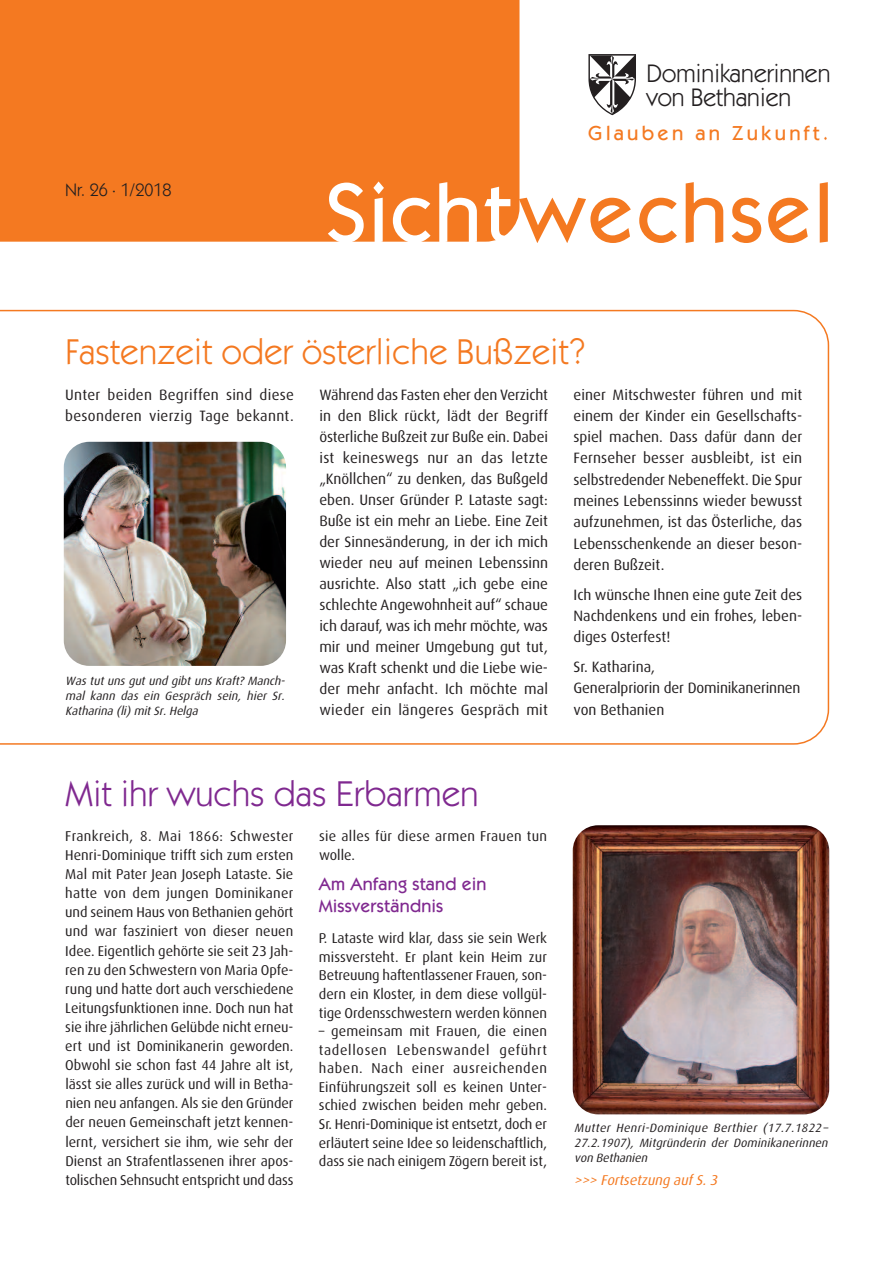
<style>
.page{position:relative;width:893px;height:1263px;background:#fff}
.page>*{position:absolute;margin:0;border:0;box-sizing:border-box;transform-origin:0 0}
.t1{font:500 84.15px "Itc Kabel";letter-spacing:.03em;color:#f47921}
.t2{font:36px "Itc Kabel";letter-spacing:.01em;color:#f47921}
.t3{font:36px "Itc Kabel";letter-spacing:.01em;color:#802990}
.t4{font:25.5px/23.7px "Itc Kabel";color:#231f20}
.t5{font:500 20.4px "Itc Kabel";letter-spacing:.16em;color:#f47921}
.t6{font:500 18px/21.6px "Itc Kabel";letter-spacing:.015em;color:#802990}
.t7{font:18px "Itc Kabel";color:#231f20}
.t8{font:15px/21px "Dax";color:#231f20;text-align:justify}
.t9{font:15px/21px "Dax";letter-spacing:.02em;color:#231f20}
.t10{font:14.25px/19px "Dax";letter-spacing:-.005em;color:#231f20;text-align:justify}
.t11{font:14.25px/19.4px "Dax";letter-spacing:.02em;color:#231f20}
.t12{font:italic 14.25px "Dax";color:#f47921}
.t13{font:italic 12px/15px "Dax";color:#231f20;text-align:justify}
.s1{color:#fff}
</style>
<div class="page">
<svg style="left:0;top:310px;width:829px;height:435px"></svg>
<div style="left:0;top:0;width:519px;height:242px;background:#f47921"></div>
<svg style="left:588px;top:54px;width:48px;height:61px"></svg>
<img style="left:64px;top:442px;width:222px;height:224px;border-radius:26px">
<div style="left:64px;top:674px;width:222px;height:53px;background:#fff"></div>
<img style="left:573px;top:825px;width:256px;height:289px;border-radius:26px">
<p class="t7" style="left:65px;top:183px;width:108px">Nr. 26 · 1/2018</p>
<h3 class="t4" style="left:646px;top:63px;width:185px">Dominikanerinnen von Bethanien</h3>
<h3 class="t5" style="left:588px;top:126px;width:242px">Glauben an Zukunft.</h3>
<h1 class="t1" style="left:325px;top:184px;width:510px"><span class="s1">Sicht</span>wechsel</h1>
<h2 class="t2" style="left:65px;top:338px;width:521px">Fastenzeit oder österliche Bußzeit?</h2>
<p class="t9" style="left:65px;top:385px;width:230px">Unter beiden Begriffen sind diese besonderen vierzig Tage bekannt.</p>
<p class="t8" style="left:319px;top:385px;width:230px">Während das Fasten eher den Verzicht in den Blick rückt, lädt der Begriff österliche Bußzeit zur Buße ein. Dabei ist keineswegs nur an das letzte „Knöllchen“ zu denken, das Bußgeld eben. Unser Gründer P. Lataste sagt:<br>Buße ist ein mehr an Liebe. Eine Zeit der Sinnesänderung, in der ich mich wieder neu auf meinen Lebenssinn ausrichte. Also statt „ich gebe eine schlechte Angewohnheit auf“ schaue ich darauf, was ich mehr möchte, was mir und meiner Umgebung gut tut, was Kraft schenkt und die Liebe wie&shy;der mehr anfacht. Ich möchte mal wieder ein längeres Gespräch mit</p>
<p class="t8" style="left:574px;top:385px;width:230px">einer Mitschwester führen und mit einem der Kinder ein Gesellschafts&shy;spiel machen. Dass dafür dann der Fernseher besser ausbleibt, ist ein selbstredender Nebeneffekt. Die Spur meines Lebenssinns wieder bewusst aufzunehmen, ist das Österliche, das Lebensschenkende an dieser beson&shy;deren Bußzeit.</p>
<p class="t8" style="left:574px;top:585px;width:230px">Ich wünsche Ihnen eine gute Zeit des Nachdenkens und ein frohes, leben&shy;diges Osterfest!</p>
<p class="t8" style="left:574px;top:657px;width:229px;text-align:left">Sr. Katharina,<br>Generalpriorin der Dominikanerinnen von Bethanien</p>
<p class="t13" style="left:65px;top:674px;width:223px">Was tut uns gut und gibt uns Kraft? Manch&shy;mal kann das ein Gespräch sein, hier Sr.<br>Katharina (li) mit Sr. Helga</p>
<h2 class="t3" style="left:65px;top:780px;width:415px">Mit ihr wuchs das Erbarmen</h2>
<p class="t10" style="left:65px;top:827px;width:230px">Frankreich, 8. Mai 1866: Schwester Henri-Dominique trifft sich zum ersten Mal mit Pater Jean Joseph Lataste. Sie hatte von dem jungen Dominikaner und seinem Haus von Bethanien gehört und war fasziniert von dieser neuen Idee. Eigentlich gehörte sie seit 23 Jah&shy;ren zu den Schwestern von Maria Opfe&shy;rung und hatte dort auch verschiedene Leitungsfunktionen inne. Doch nun hat sie ihre jährlichen Gelübde nicht erneu&shy;ert und ist Dominikanerin geworden.<br>Obwohl sie schon fast 44 Jahre alt ist, lässt sie alles zurück und will in Betha&shy;nien neu anfangen. Als sie den Gründer der neuen Gemeinschaft jetzt kennen&shy;lernt, versichert sie ihm, wie sehr der Dienst an Strafentlassenen ihrer apos&shy;tolischen Sehnsucht entspricht und dass</p>
<p class="t11" style="left:319px;top:827px;width:230px">sie alles für diese armen Frauen tun wolle.</p>
<p class="t6" style="left:319px;top:875px;width:169px">Am Anfang stand ein<br>Missverständnis</p>
<p class="t10" style="left:319px;top:930px;width:230px;line-height:18.6px">P. Lataste wird klar, dass sie sein Werk missversteht. Er plant kein Heim zur Betreuung haftentlassener Frauen, son&shy;dern ein Kloster, in dem diese vollgül&shy;tige Ordensschwestern werden können</p>
<p class="t10" style="left:319px;top:1023px;width:230px;line-height:18.6px">– gemeinsam mit Frauen, die einen tadellosen Lebenswandel geführt haben. Nach einer ausreichenden Einführungszeit soll es keinen Unter&shy;schied zwischen beiden mehr geben.<br>Sr. Henri-Dominique ist entsetzt, doch er erläutert seine Idee so leidenschaftlich, dass sie nach einigem Zögern bereit ist,</p>
<p class="t13" style="left:574px;top:1121px;width:258px">Mutter Henri-Dominique Berthier (17.7.1822– 27.2.1907), Mitgründerin der Dominikanerinnen von Bethanien</p>
<p class="t12" style="left:574px;top:1174px;width:148px">&gt;&gt;&gt; Fortsetzung auf S. 3</p>
</div>
